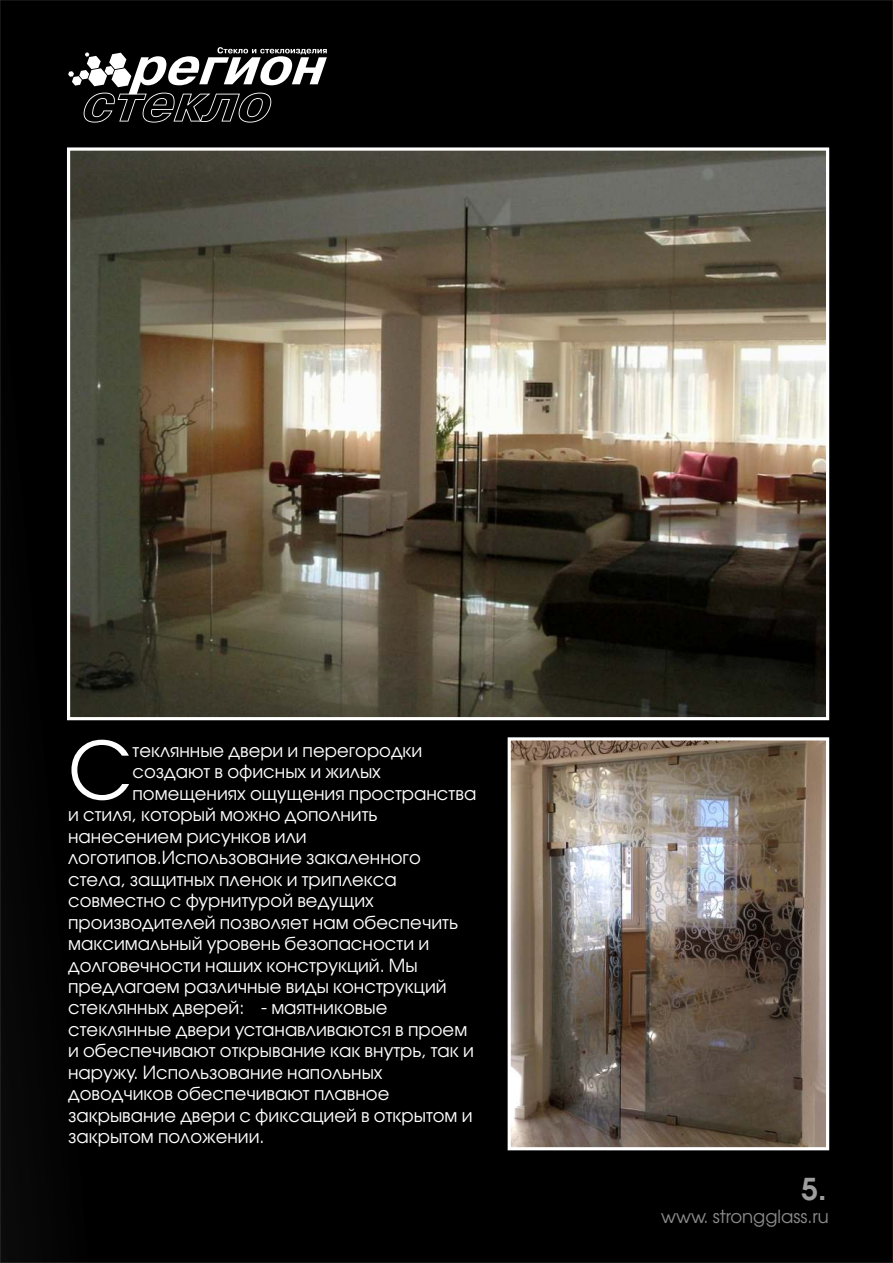
<style>
.page{position:relative;width:893px;height:1263px;background:#000}
.page>*{position:absolute;margin:0;border:0;box-sizing:border-box;transform-origin:0 0}
.t1{font:79.2px "Avant Garde CTT";color:#fff}
.t2{font:700 30px "Avant Garde CTT";color:#9e9e9e}
.t3{font:18px "Avant Garde CTT";color:#fff}
.t4{font:18px "Avant Garde CTT";color:#8a8a8a}
</style>
<div class="page">
<svg style="left:68px;top:47px;width:259px;height:76px"></svg>
<img style="left:71px;top:151px;width:754px;height:565px">
<img style="left:512px;top:741px;width:313px;height:405px">
<div style="left:67px;top:147px;width:762px;height:573px;border:3px solid #fff"></div>
<div style="left:508px;top:737px;width:321px;height:413px;border:3px solid #fff"></div>
<h1 class="t1" style="left:68px;top:724px;width:66px">С</h1>
<p class="t3" style="left:133px;top:739px;width:291px">теклянные двери и перегородки</p>
<p class="t3" style="left:133px;top:761px;width:250px">создают в офисных и жилых</p>
<p class="t3" style="left:133px;top:782px;width:345px">помещениях ощущения пространства</p>
<p class="t3" style="left:68px;top:804px;width:311px">и стиля, который можно дополнить</p>
<p class="t3" style="left:68px;top:825px;width:240px">нанесением рисунков или</p>
<p class="t3" style="left:68px;top:847px;width:354px">логотипов.Использование закаленного</p>
<p class="t3" style="left:68px;top:868px;width:330px">стела, защитных пленок и триплекса</p>
<p class="t3" style="left:68px;top:890px;width:307px">совместно с фурнитурой ведущих</p>
<p class="t3" style="left:68px;top:911px;width:391px">производителей позволяет нам обеспечить</p>
<p class="t3" style="left:68px;top:933px;width:362px">максимальный уровень безопасности и</p>
<p class="t3" style="left:68px;top:954px;width:351px">долговечности наших конструкций. Мы</p>
<p class="t3" style="left:68px;top:976px;width:380px">предлагаем различные виды конструкций</p>
<p class="t3" style="left:68px;top:997px;width:321px">стеклянных дверей: - маятниковые</p>
<p class="t3" style="left:68px;top:1019px;width:401px">стеклянные двери устанавливаются в проем</p>
<p class="t3" style="left:68px;top:1040px;width:407px">и обеспечивают открывание как внутрь, так и</p>
<p class="t3" style="left:68px;top:1062px;width:316px">наружу. Использование напольных</p>
<p class="t3" style="left:68px;top:1083px;width:323px">доводчиков обеспечивают плавное</p>
<p class="t3" style="left:68px;top:1105px;width:406px">закрывание двери с фиксацией в открытом и</p>
<p class="t3" style="left:68px;top:1126px;width:198px">закрытом положении.</p>
<h2 class="t2" style="left:801px;top:1176px;width:27px">5.</h2>
<p class="t4" style="left:661px;top:1206px;width:169px">www. strongglass.ru</p>
</div>
